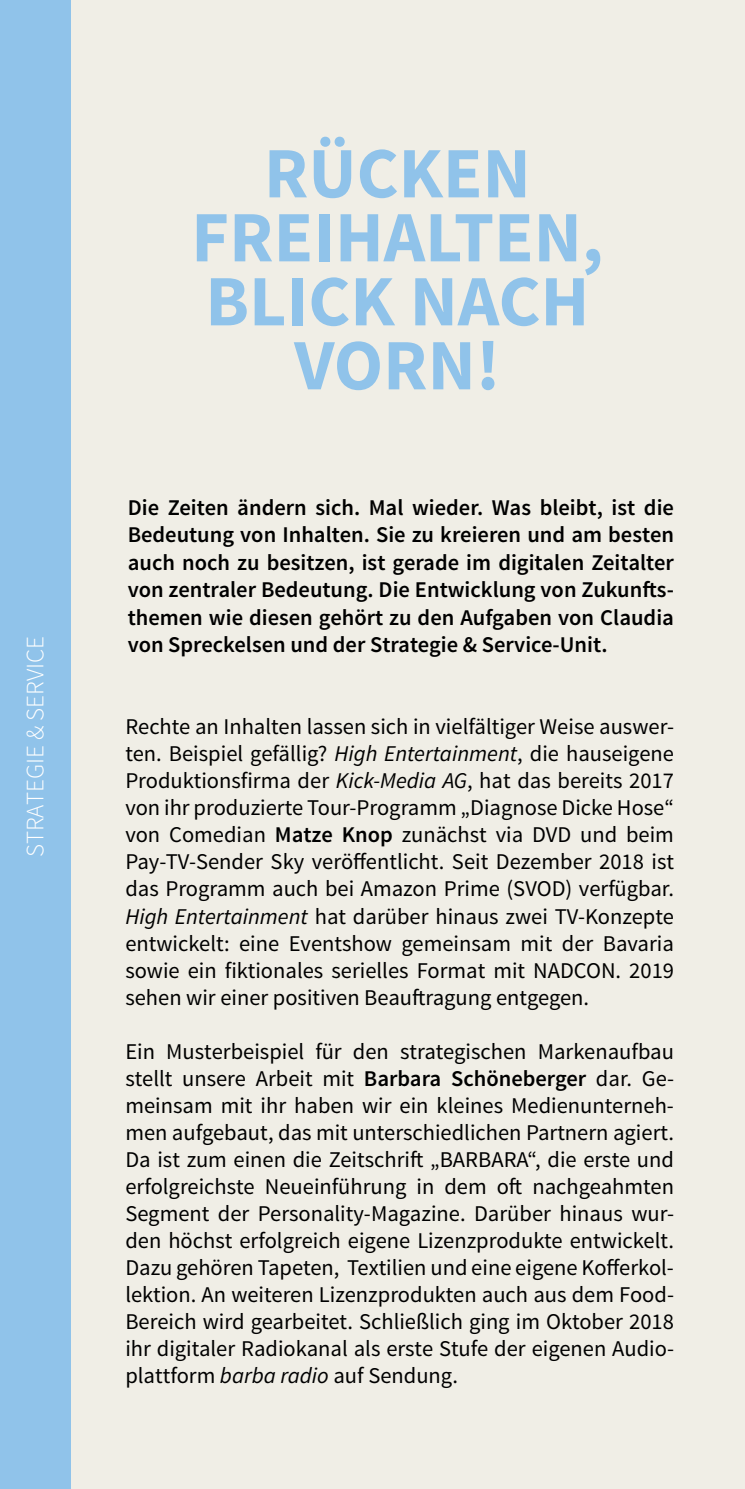
<style>
.page{position:relative;width:745px;height:1489px;background:#fff}
.page>*{position:absolute;margin:0;border:0;box-sizing:border-box;transform-origin:0 0}
.t1{font:700 72.25px/64px "Source Sans Pro";color:#90c3ea;text-align:center}
.t2{font:300 25px "Source Sans Pro";color:#fff}
.t3{font:22.5px/27px "Source Sans Pro";color:#000;text-align:justify}
.t4{font:600 22.5px/27.5px "Source Sans Pro";color:#000;text-align:justify}
.s1{font-style:italic}
.s2{font-weight:600}
</style>
<div class="page">
<div style="left:0;top:0;width:744px;height:1488px;background:#f0eee6"></div>
<div style="left:0;top:0;width:71px;height:1488px;background:#90c3ea"></div>
<p class="t2" style="left:20px;top:857px;width:222px;rotate:-90deg">STRATEGIE &amp; SERVICE</p>
<h1 class="t1" style="left:191px;top:144px;width:413px">RÜCKEN<br>FREIHALTEN,<br>BLICK NACH<br>VORN!</h1>
<p class="t4" style="left:128px;top:494px;width:547px">Die Zeiten ändern sich. Mal wieder. Was bleibt, ist die Bedeutung von Inhalten. Sie zu kreieren und am besten auch noch zu besitzen, ist gerade im digitalen Zeitalter von zentraler Bedeutung. Die Entwicklung von Zukunfts&shy;themen wie diesen gehört zu den Aufgaben von Claudia von Spreckelsen und der Strategie &amp; Service-Unit.</p>
<p class="t3" style="left:125px;top:713px;width:550px">Rechte an Inhalten lassen sich in vielfältiger Weise auswer&shy;ten. Beispiel gefällig? <span class="s1">High Entertainment</span>, die hauseigene Produktionsfirma der <span class="s1">Kick-Media AG</span>, hat das bereits 2017 von ihr produzierte Tour-Programm „Diagnose Dicke Hose“ von Comedian <span class="s2">Matze Knop</span> zunächst via DVD und beim Pay-TV-Sender Sky veröffentlicht. Seit Dezember 2018 ist das Programm auch bei Amazon Prime (SVOD) verfügbar.<br><span class="s1">High Entertainment</span> hat darüber hinaus zwei TV-Konzepte entwickelt: eine Eventshow gemeinsam mit der Bavaria sowie ein fiktionales serielles Format mit NADCON. 2019 sehen wir einer positiven Beauftragung entgegen.</p>
<p class="t3" style="left:125px;top:1037px;width:550px">Ein Musterbeispiel für den strategischen Markenaufbau stellt unsere Arbeit mit <span class="s2">Barbara Schöneberger</span> dar. Ge&shy;meinsam mit ihr haben wir ein kleines Medienunterneh&shy;men aufgebaut, das mit unterschiedlichen Partnern agiert.<br>Da ist zum einen die Zeitschrift „BARBARA“, die erste und erfolgreichste Neueinführung in dem oft nachgeahmten Segment der Personality-Magazine. Darüber hinaus wur&shy;den höchst erfolgreich eigene Lizenzprodukte entwickelt.<br>Dazu gehören Tapeten, Textilien und eine eigene Kofferkol&shy;lektion. An weiteren Lizenzprodukten auch aus dem Food-Bereich wird gearbeitet. Schließlich ging im Oktober 2018 ihr digitaler Radiokanal als erste Stufe der eigenen Audio&shy;plattform <span class="s1">barba radio</span> auf Sendung.</p>
</div>
